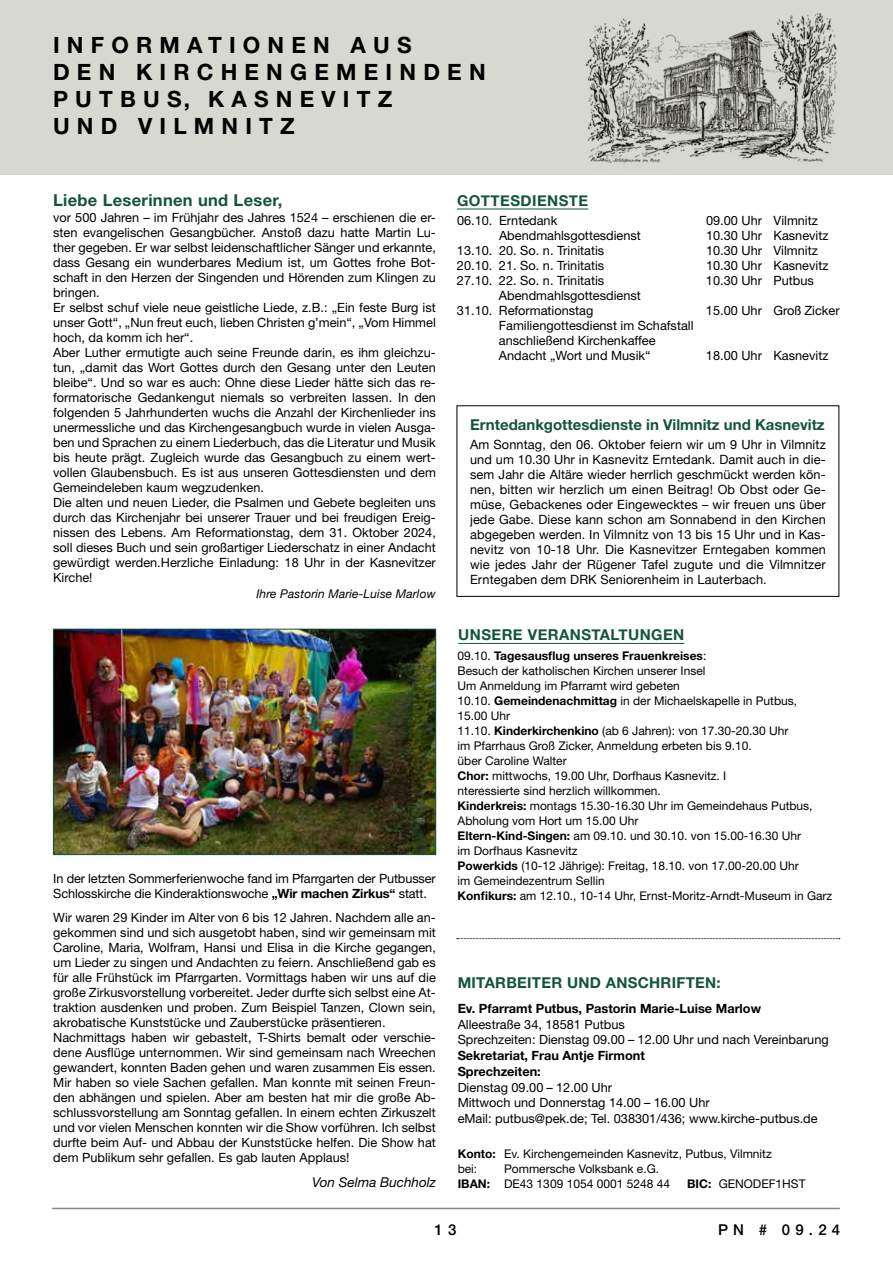
<style>
.page{position:relative;width:893px;height:1263px;background:#fff}
.page>*{position:absolute;margin:0;border:0;box-sizing:border-box;transform-origin:0 0}
.t1{font:700 22.5px/27px "Helvetica Neue LT Std";letter-spacing:.32em;color:#000}
.t2{font:700 16.5px "Helvetica Neue LT Std";letter-spacing:.02em;color:#135440}
.t3{font:700 15px "Helvetica Neue LT Std";color:#135440}
.t4{font:700 15px "Helvetica Neue";letter-spacing:.03em;color:#135440}
.t5{font:700 15px "Helvetica Neue LT Std";letter-spacing:.02em;color:#135440}
.t6{font:500 15px "Helvetica Neue LT Std";color:#000}
.t7{font:italic 13.5px "Helvetica Neue LT Std";color:#000}
.t8{font:12.75px/15px "Helvetica Neue LT Std";color:#000}
.t9{font:12.75px/15px "Helvetica Neue";letter-spacing:.01em;color:#000;text-align:justify}
.t10{font:700 12.75px/15.8px "Helvetica Neue LT Std";color:#000}
.t11{font:12px/15px "Helvetica Neue LT Std";color:#000}
.t12{font:italic 12px "Helvetica Neue";letter-spacing:.01em;color:#000}
.s1{font-weight:700}
</style>
<div class="page">
<hr style="left:52px;top:1208px;width:788px;height:1px;background:#888785">
<div style="left:1px;top:0;width:892px;height:174px;background:#d7d8cf"></div>
<img style="left:585px;top:13px;width:252px;height:150px">
<hr style="left:457px;top:209px;width:131px;height:1px;background:#135440">
<hr style="left:458px;top:643px;width:226px;height:1px;background:#135440">
<svg style="left:457px;top:938px;width:383px;height:1px"></svg>
<div style="left:457px;top:405px;width:382px;height:192px;border:1px solid #000"></div>
<img style="left:55px;top:631px;width:379px;height:222px">
<div style="left:53px;top:629px;width:383px;height:226px;border:1px solid #135440"></div>
<h1 class="t1" style="left:53px;top:31px;width:434px">INFORMATIONEN AUS<br>DEN KIRCHENGEMEINDEN<br>PUTBUS, KASNEVITZ<br>UND VILMNITZ</h1>
<p class="t2" style="left:53px;top:190px;width:231px">Liebe Leserinnen und Leser,</p>
<p class="t8" style="left:53px;top:209px;width:384px">vor 500 Jahren – im Frühjahr des Jahres 1524 – erschienen die er&shy;sten evangelischen Gesangbücher. Anstoß dazu hatte Martin Lu&shy;ther gegeben. Er war selbst leidenschaftlicher Sänger und erkannte, dass Gesang ein wunderbares Medium ist, um Gottes frohe Bot&shy;schaft in den Herzen der Singenden und Hörenden zum Klingen zu bringen.<br>Er selbst schuf viele neue geistliche Liede, z.B.: „Ein feste Burg ist unser Gott“, „Nun freut euch, lieben Christen g’mein“, „Vom Himmel hoch, da komm ich her“.<br>Aber Luther ermutigte auch seine Freunde darin, es ihm gleichzu&shy;tun, „damit das Wort Gottes durch den Gesang unter den Leuten bleibe“. Und so war es auch: Ohne diese Lieder hätte sich das re&shy;formatorische Gedankengut niemals so verbreiten lassen. In den folgenden 5 Jahrhunderten wuchs die Anzahl der Kirchenlieder ins unermessliche und das Kirchengesangbuch wurde in vielen Ausga&shy;ben und Sprachen zu einem Liederbuch, das die Literatur und Musik bis heute prägt. Zugleich wurde das Gesangbuch zu einem wert&shy;vollen Glaubensbuch. Es ist aus unseren Gottesdiensten und dem Gemeindeleben kaum wegzudenken.<br>Die alten und neuen Lieder, die Psalmen und Gebete begleiten uns durch das Kirchenjahr bei unserer Trauer und bei freudigen Ereig&shy;nissen des Lebens. Am Reformationstag, dem 31. Oktober 2024, soll dieses Buch und sein großartiger Liederschatz in einer Andacht gewürdigt werden.Herzliche Einladung: 18 Uhr in der Kasnevitzer Kirche!</p>
<p class="t12" style="left:256px;top:585px;width:181px">Ihre Pastorin Marie-Luise Marlow</p>
<p class="t8" style="left:53px;top:870px;width:384px">In der letzten Sommerferienwoche fand im Pfarrgarten der Putbusser<br>Schlosskirche die Kinderaktionswoche <span class="s1">„Wir machen Zirkus“</span> statt.</p>
<p class="t8" style="left:53px;top:909px;width:384px">Wir waren 29 Kinder im Alter von 6 bis 12 Jahren. Nachdem alle an&shy;gekommen sind und sich ausgetobt haben, sind wir gemeinsam mit Caroline, Maria, Wolfram, Hansi und Elisa in die Kirche gegangen, um Lieder zu singen und Andachten zu feiern. Anschließend gab es für alle Frühstück im Pfarrgarten. Vormittags haben wir uns auf die große Zirkusvorstellung vorbereitet. Jeder durfte sich selbst eine At&shy;traktion ausdenken und proben. Zum Beispiel Tanzen, Clown sein, akrobatische Kunststücke und Zauberstücke präsentieren.<br>Nachmittags haben wir gebastelt, T-Shirts bemalt oder verschie&shy;dene Ausflüge unternommen. Wir sind gemeinsam nach Wreechen gewandert, konnten Baden gehen und waren zusammen Eis essen.<br>Mir haben so viele Sachen gefallen. Man konnte mit seinen Freun&shy;den abhängen und spielen. Aber am besten hat mir die große Ab&shy;schlussvorstellung am Sonntag gefallen. In einem echten Zirkuszelt und vor vielen Menschen konnten wir die Show vorführen. Ich selbst durfte beim Auf- und Abbau der Kunststücke helfen. Die Show hat dem Publikum sehr gefallen. Es gab lauten Applaus!</p>
<p class="t7" style="left:312px;top:1174px;width:125px">Von Selma Buchholz</p>
<p class="t4" style="left:457px;top:189px;width:133px">GOTTESDIENSTE</p>
<p class="t8" style="left:457px;top:213px;width:102px">06.10. Erntedank</p>
<p class="t8" style="left:706px;top:213px;width:113px">09.00 Uhr Vilmnitz</p>
<p class="t8" style="left:499px;top:228px;width:143px">Abendmahlsgottesdienst</p>
<p class="t8" style="left:706px;top:228px;width:124px">10.30 Uhr Kasnevitz</p>
<p class="t8" style="left:457px;top:243px;width:149px">13.10. 20. So. n. Trinitatis</p>
<p class="t8" style="left:706px;top:243px;width:113px">10.30 Uhr Vilmnitz</p>
<p class="t8" style="left:457px;top:258px;width:149px">20.10. 21. So. n. Trinitatis</p>
<p class="t8" style="left:706px;top:258px;width:124px">10.30 Uhr Kasnevitz</p>
<p class="t8" style="left:457px;top:273px;width:149px">27.10. 22. So. n. Trinitatis</p>
<p class="t8" style="left:706px;top:273px;width:109px">10.30 Uhr Putbus</p>
<p class="t8" style="left:457px;top:288px;width:185px;text-indent:42px">Abendmahlsgottesdienst<br>31.10. Reformationstag</p>
<p class="t8" style="left:706px;top:303px;width:135px">15.00 Uhr Groß Zicker</p>
<p class="t8" style="left:499px;top:318px;width:196px">Familiengottesdienst im Schafstall anschließend Kirchenkaffee<br>Andacht „Wort und Musik“</p>
<p class="t8" style="left:706px;top:348px;width:124px">18.00 Uhr Kasnevitz</p>
<p class="t3" style="left:470px;top:415px;width:356px">Erntedankgottesdienste in Vilmnitz und Kasnevitz</p>
<p class="t9" style="left:470px;top:438px;width:357px">Am Sonntag, den 06. Oktober feiern wir um 9 Uhr in Vilmnitz und um 10.30 Uhr in Kasnevitz Erntedank. Damit auch in die&shy;sem Jahr die Altäre wieder herrlich geschmückt werden kön&shy;nen, bitten wir herzlich um einen Beitrag! Ob Obst oder Ge&shy;müse, Gebackenes oder Eingewecktes – wir freuen uns über jede Gabe. Diese kann schon am Sonnabend in den Kirchen abgegeben werden. In Vilmnitz von 13 bis 15 Uhr und in Kas&shy;nevitz von 10-18 Uhr. Die Kasnevitzer Erntegaben kommen wie jedes Jahr der Rügener Tafel zugute und die Vilmnitzer Erntegaben dem DRK Seniorenheim in Lauterbach.</p>
<p class="t4" style="left:458px;top:623px;width:228px">UNSERE VERANSTALTUNGEN</p>
<p class="t11" style="left:458px;top:648px;width:376px">09.10. <span class="s1">Tagesausflug unseres Frauenkreises</span>:<br>Besuch der katholischen Kirchen unserer Insel<br>Um Anmeldung im Pfarramt wird gebeten<br>10.10. <span class="s1">Gemeindenachmittag</span> in der Michaelskapelle in Putbus,<br>15.00 Uhr<br>11.10. <span class="s1">Kinderkirchenkino</span> (ab 6 Jahren): von 17.30-20.30 Uhr<br>im Pfarrhaus Groß Zicker, Anmeldung erbeten bis 9.10.<br>über Caroline Walter<br><span class="s1">Chor:</span> mittwochs, 19.00 Uhr, Dorfhaus Kasnevitz. I<br>nteressierte sind herzlich willkommen.<br><span class="s1">Kinderkreis:</span> montags 15.30-16.30 Uhr im Gemeindehaus Putbus, Abholung vom Hort um 15.00 Uhr<br><span class="s1">Eltern-Kind-Singen:</span> am 09.10. und 30.10. von 15.00-16.30 Uhr<br>im Dorfhaus Kasnevitz<br><span class="s1">Powerkids</span> (10-12 Jährige): Freitag, 18.10. von 17.00-20.00 Uhr<br>im Gemeindezentrum Sellin<br><span class="s1">Konfikurs:</span> am 12.10., 10-14 Uhr, Ernst-Moritz-Arndt-Museum in Garz</p>
<p class="t5" style="left:458px;top:973px;width:265px">MITARBEITER UND ANSCHRIFTEN:</p>
<p class="t10" style="left:458px;top:1000px;width:305px">Ev. Pfarramt Putbus, Pastorin Marie-Luise Marlow</p>
<p class="t8" style="left:458px;top:1016px;width:373px;line-height:15.8px">Alleestraße 34, 18581 Putbus<br>Sprechzeiten: Dienstag 09.00 – 12.00 Uhr und nach Vereinbarung</p>
<p class="t10" style="left:458px;top:1047px;width:189px">Sekretariat, Frau Antje Firmont<br>Sprechzeiten:</p>
<p class="t8" style="left:458px;top:1079px;width:361px;line-height:15.8px">Dienstag 09.00 – 12.00 Uhr<br>Mittwoch und Donnerstag 14.00 – 16.00 Uhr<br>eMail: putbus@pek.de; Tel. 038301/436; www.kirche-putbus.de</p>
<p class="t11" style="left:458px;top:1146px;width:316px"><span class="s1">Konto:</span> Ev. Kirchengemeinden Kasnevitz, Putbus, Vilmnitz bei:</p>
<p class="t11" style="left:458px;top:1161px;width:214px;text-indent:46px">Pommersche Volksbank e.G.<br><span class="s1">IBAN:</span> DE43 1309 1054 0001 5248 44</p>
<p class="t11" style="left:687px;top:1176px;width:120px"><span class="s1">BIC:</span> GENODEF1HST</p>
<p class="t6" style="left:434px;top:1221px;width:23px">1 3</p>
<p class="t6" style="left:718px;top:1221px;width:124px">PN # 09.24</p>
</div>
